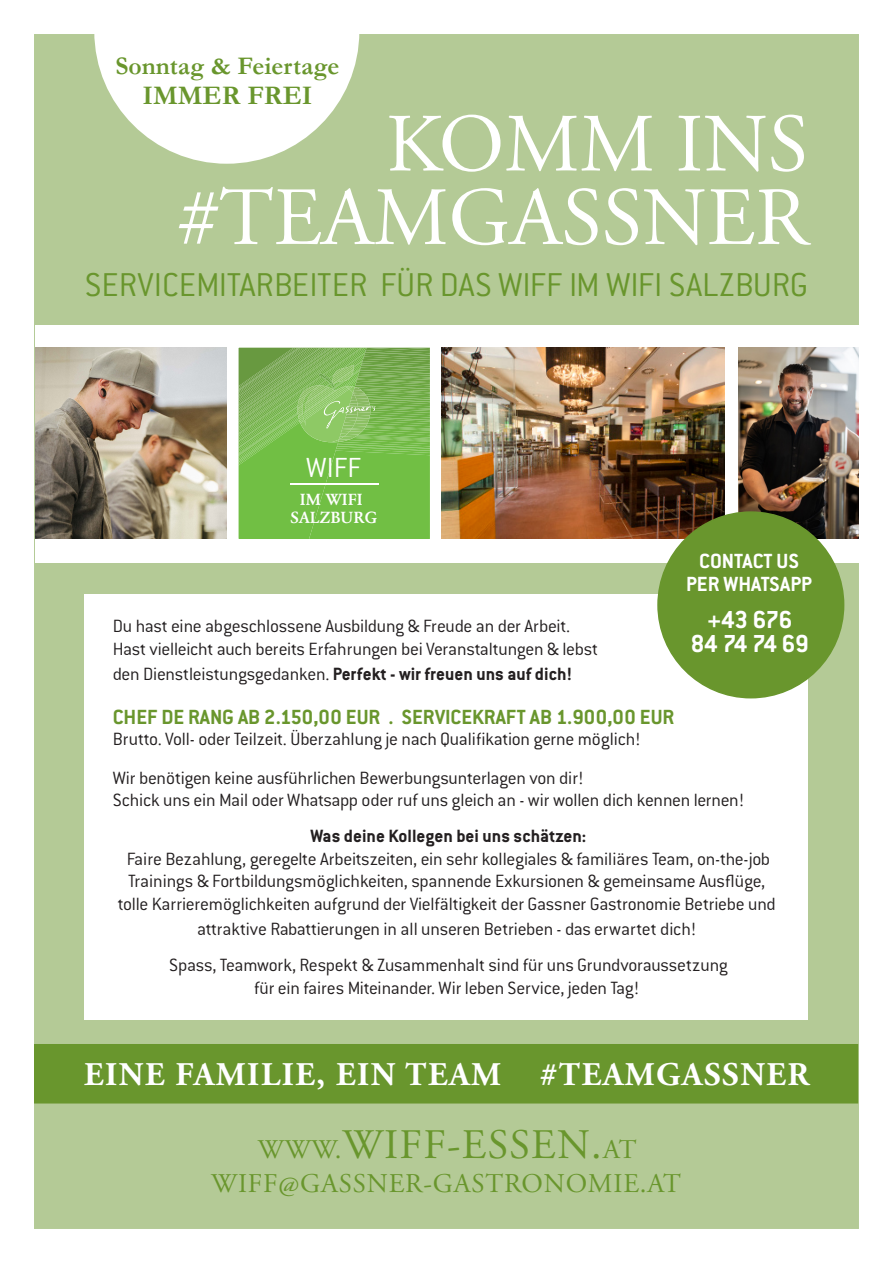
<style>
.page{position:relative;width:893px;height:1263px;background:#fff}
.page>*{position:absolute;margin:0;border:0;box-sizing:border-box;transform-origin:0 0}
.t1{font:82.5px "Adobe Garamond Pro";color:#fff}
.t2{font:42px "Adobe Garamond Pro";letter-spacing:.03em;color:#69962d}
.t3{font:300 36.3px "Conduit ITC Std";color:#69962d}
.t4{font:700 33px "Adobe Garamond Pro";letter-spacing:.045em;color:#fff}
.t5{font:300 30.3px "Conduit ITC";color:#fff}
.t6{font:27px "Adobe Garamond Pro";letter-spacing:.03em;color:#69962d}
.t7{font:700 27px "Conduit ITC Std";letter-spacing:-.015em;color:#fff}
.t8{font:700 27px "Garamond";color:#69962d}
.t9{font:700 25.5px "Garamond";color:#69962d}
.t10{font:700 22.5px "Conduit ITC Std";color:#69962d}
.t11{font:700 22.5px "Conduit ITC Std";color:#fff}
.t12{font:300 19.5px/22.5px "Conduit ITC Std";letter-spacing:-.015em;color:#231f20;text-align:center}
.t13{font:700 19.5px "Conduit ITC Std";color:#231f20}
.t14{font:500 16.8px/18.1px "Garamond";color:#fff;text-align:center}
.s1{font-weight:300}
.s2{font-size:27px}
</style>
<div class="page">
<div style="left:34px;top:34px;width:825px;height:1195px;background:#b4ca96"></div>
<svg style="left:94px;top:34px;width:265px;height:130px"></svg>
<div style="left:85px;top:594px;width:723px;height:425px;background:#fff"></div>
<div style="left:35px;top:325px;width:841px;height:237px;background:#fff"></div>
<img style="left:35px;top:348px;width:192px;height:191px">
<svg style="left:239px;top:348px;width:191px;height:191px;background:#7bbb52"></svg>
<img style="left:441px;top:348px;width:284px;height:191px">
<img style="left:739px;top:348px;width:120px;height:191px">
<div style="left:34px;top:1044px;width:824px;height:59px;background:#69962d"></div>
<div style="left:658px;top:512px;width:186px;height:186px;background:#69962d;border-radius:50%"></div>
<p class="t9" style="left:115px;top:49px;width:226px">Sonntag &amp; Feiertage</p>
<p class="t8" style="left:142px;top:77px;width:172px">IMMER FREI</p>
<p class="t1" style="left:386px;top:95px;width:424px">KOMM INS</p>
<p class="t1" style="left:178px;top:168px;width:632px">#TEAMGASSNER</p>
<p class="t3" style="left:85px;top:263px;width:725px">SERVICEMITARBEITER FÜR DAS WIFF IM WIFI SALZBURG</p>
<p class="t5" style="left:306px;top:451px;width:56px">WIFF</p>
<p class="t14" style="left:290px;top:490px;width:88px">IM WIFI<br>SALZBURG</p>
<p class="t11" style="left:699px;top:548px;width:101px">CONTACT US</p>
<p class="t11" style="left:686px;top:570px;width:128px">PER WHATSAPP</p>
<p class="t7" style="left:707px;top:603px;width:87px">+43 676</p>
<p class="t7" style="left:691px;top:627px;width:119px">84 74 74 69</p>
<p class="t12" style="left:113px;top:614px;width:459px">Du hast eine abgeschlossene Ausbildung &amp; Freude an der Arbeit.</p>
<p class="t12" style="left:113px;top:637px;width:487px">Hast vielleicht auch bereits Erfahrungen bei Veranstaltungen &amp; lebst</p>
<p class="t13" style="left:113px;top:662px;width:461px"><span class="s1">den Dienstleistungsgedanken.</span> Perfekt - wir freuen uns auf dich!</p>
<p class="t10" style="left:113px;top:703px;width:563px">CHEF DE RANG AB 2.150,00 EUR . SERVICEKRAFT AB 1.900,00 EUR</p>
<p class="t12" style="left:113px;top:727px;width:530px">Brutto. Voll- oder Teilzeit. Überzahlung je nach Qualifikation gerne möglich!</p>
<p class="t12" style="left:113px;top:766px;width:473px">Wir benötigen keine ausführlichen Bewerbungsunterlagen von dir!</p>
<p class="t12" style="left:113px;top:788px;width:633px">Schick uns ein Mail oder Whatsapp oder ruf uns gleich an - wir wollen dich kennen lernen!</p>
<p class="t13" style="left:311px;top:824px;width:277px">Was deine Kollegen bei uns schätzen:</p>
<p class="t12" style="left:118px;top:847px;width:660px">Faire Bezahlung, geregelte Arbeitszeiten, ein sehr kollegiales &amp; familiäres Team, on-the-job<br>Trainings &amp; Fortbildungsmöglichkeiten, spannende Exkursionen &amp; gemeinsame Ausflüge, tolle Karrieremöglichkeiten aufgrund der Vielfältigkeit der Gassner Gastronomie Betriebe und</p>
<p class="t12" style="left:197px;top:917px;width:501px">attraktive Rabattierungen in all unseren Betrieben - das erwartet dich!</p>
<p class="t12" style="left:169px;top:953px;width:560px">Spass, Teamwork, Respekt &amp; Zusammenhalt sind für uns Grundvoraussetzung</p>
<p class="t12" style="left:254px;top:976px;width:387px">für ein faires Miteinander. Wir leben Service, jeden Tag!</p>
<p class="t4" style="left:84px;top:1055px;width:727px">EINE FAMILIE, EIN TEAM #TEAMGASSNER</p>
<p class="t2" style="left:258px;top:1120px;width:380px"><span class="s2">WWW.</span>WIFF-ESSEN.<span class="s2">AT</span></p>
<p class="t6" style="left:211px;top:1167px;width:471px">WIFF@GASSNER-GASTRONOMIE.AT</p>
</div>
